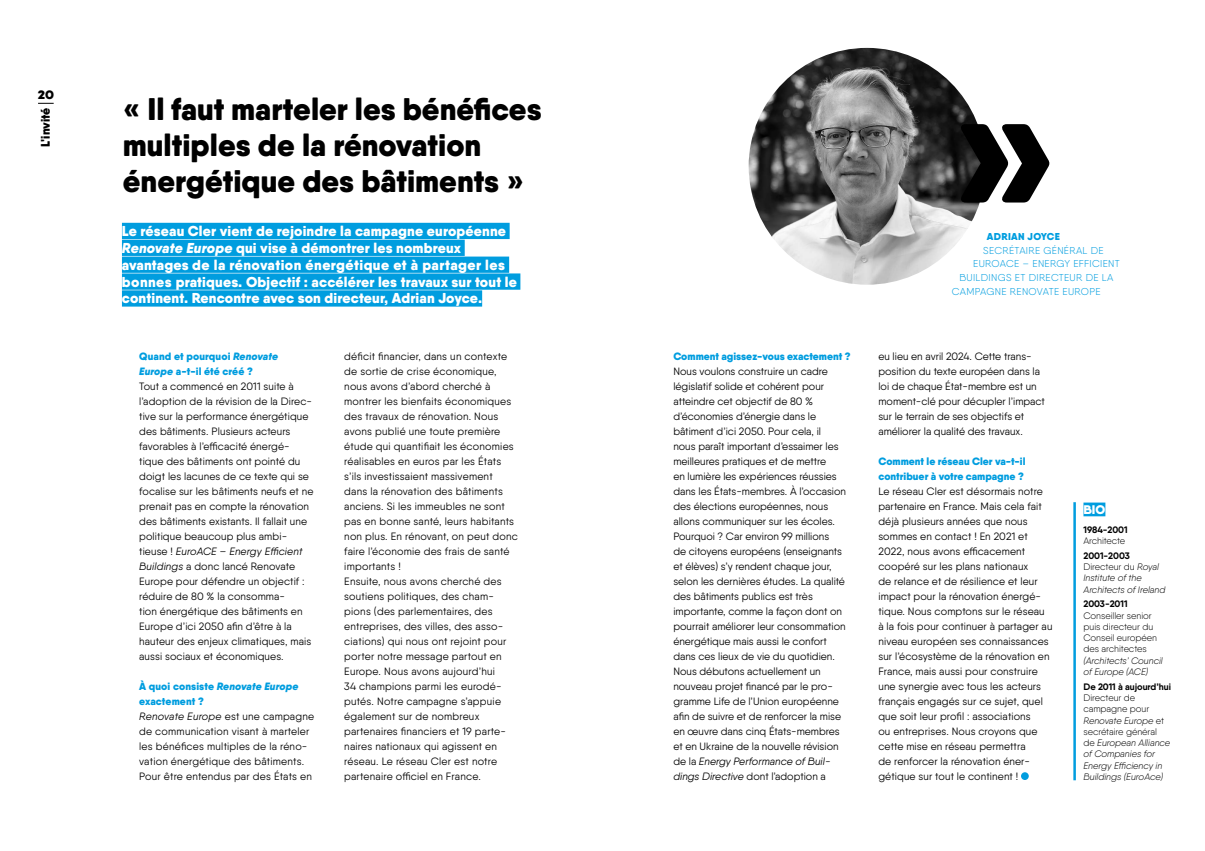
<style>
.page{position:relative;width:1205px;height:851px;background:#fff}
.page>*{position:absolute;margin:0;border:0;box-sizing:border-box;transform-origin:0 0}
.t1{font:900 201.38px "Qanelas Soft";color:#000}
.t2{font:900 31.25px/36.2px "Qanelas Soft";color:#000}
.t3{font:900 14.38px/16.9px "Qanelas Soft";letter-spacing:.01em;color:#fff}
.t4{font:900 12.5px "Qanelas Soft";color:#000}
.t5{font:900 12.5px "Qanelas Soft";color:#fff}
.t6{font:800 12.5px "Campton";color:#000}
.t7{font:10.62px/15px "Qanelas Soft";letter-spacing:.01em;color:#000}
.t8{font:900 10.62px/15px "Qanelas Soft";color:#009ddf}
.t9{font:300 10px "Qanelas Soft";letter-spacing:.03em;color:#009ddf}
.t10{font:900 10px "Qanelas Soft";letter-spacing:.03em;color:#009ddf}
.t11{font:italic 300 9.38px/11.2px "Qanelas Soft";letter-spacing:-.005em;color:#000}
.t12{font:300 9.38px/11.2px "Qanelas Soft";letter-spacing:-.005em;color:#000}
.t13{font:700 9.38px "Qanelas Soft";letter-spacing:-.005em;color:#000}
.s1{font-style:italic}
.s2{font-weight:900;color:#009ddf}
.s3{font-weight:900;font-style:italic;color:#009ddf}
.s4{font-weight:700;font-style:normal}
.s5{font-style:normal}
</style>
<div class="page">
<svg style="left:38px;top:103px;width:16px;height:1px"></svg>
<div style="left:1021px;top:772px;width:8px;height:7px;background:#009ddf;border-radius:50%"></div>
<div style="left:122px;top:223px;width:388px;height:16px;background:#009ddf"></div>
<div style="left:122px;top:240px;width:343px;height:16px;background:#009ddf"></div>
<div style="left:122px;top:256px;width:387px;height:17px;background:#009ddf"></div>
<div style="left:122px;top:273px;width:398px;height:17px;background:#009ddf"></div>
<div style="left:122px;top:290px;width:360px;height:16px;background:#009ddf"></div>
<img style="left:749px;top:48px;width:236px;height:237px;border-radius:118px">
<div style="left:1083px;top:502px;width:22px;height:14px;background:#009ddf"></div>
<hr style="left:1073px;top:502px;width:3px;height:278px;background:#009ddf">
<p class="t6" style="left:38px;top:86px;width:18px">20</p>
<p class="t4" style="left:37px;top:147px;width:41px;rotate:-90deg">L'invité</p>
<h2 class="t2" style="left:123px;top:90px;width:420px">« Il faut marteler les bénéfices multiples de la rénovation énergétique des bâtiments »</h2>
<p class="t3" style="left:122px;top:222px;width:396px">Le réseau Cler vient de rejoindre la campagne européenne <span class="s1">Renovate Europe</span> qui vise à démontrer les nombreux avantages de la rénovation énergétique et à partager les bonnes pratiques. Objectif : accélérer les travaux sur tout le continent. Rencontre avec son directeur, Adrian Joyce.</p>
<p class="t7" style="left:139px;top:348px;width:176px"><span class="s2">Quand et pourquoi</span> <span class="s3">Renovate Europe</span> <span class="s2">a-t-il été créé ?<br></span>Tout a commencé en 2011 suite à l’adoption de la révision de la Direc&shy;tive sur la performance énergétique des bâtiments. Plusieurs acteurs favorables à l’efficacité énergé&shy;tique des bâtiments ont pointé du doigt les lacunes de ce texte qui se focalise sur les bâtiments neufs et ne prenait pas en compte la rénovation des bâtiments existants. Il fallait une politique beaucoup plus ambi&shy;tieuse ! <span class="s1">EuroACE – Energy Efficient Buildings</span> a donc lancé Renovate Europe pour défendre un objectif : réduire de 80 % la consomma-<br>tion énergétique des bâtiments en Europe d’ici 2050 afin d’être à la hauteur des enjeux climatiques, mais aussi sociaux et économiques.</p>
<p class="t7" style="left:139px;top:678px;width:176px"><span class="s2">À quoi consiste</span> <span class="s3">Renovate Europe </span><span class="s2">exactement ?<br></span><span class="s1">Renovate Europe</span> est une campagne de communication visant à marteler les bénéfices multiples de la réno&shy;vation énergétique des bâtiments.<br>Pour être entendus par des États en</p>
<p class="t7" style="left:344px;top:348px;width:175px">déficit financier, dans un contexte de sortie de crise économique, nous avons d’abord cherché à montrer les bienfaits économiques des travaux de rénovation. Nous avons publié une toute première étude qui quantifiait les économies réalisables en euros par les États s’ils investissaient massivement dans la rénovation des bâtiments anciens. Si les immeubles ne sont pas en bonne santé, leurs habitants non plus. En rénovant, on peut donc faire l’économie des frais de santé importants !<br>Ensuite, nous avons cherché des soutiens politiques, des cham&shy;pions (des parlementaires, des entreprises, des villes, des asso&shy;ciations) qui nous ont rejoint pour porter notre message partout en<br>Europe. Nous avons aujourd’hui<br>34 champions parmi les eurodé&shy;putés. Notre campagne s’appuie également sur de nombreux partenaires financiers et 19 parte&shy;naires nationaux qui agissent en réseau. Le réseau Cler est notre partenaire officiel en France.</p>
<p class="t8" style="left:673px;top:348px;width:179px">Comment agissez-vous exactement ?</p>
<p class="t7" style="left:673px;top:363px;width:174px">Nous voulons construire un cadre législatif solide et cohérent pour atteindre cet objectif de 80 % d’économies d’énergie dans le bâtiment d’ici 2050. Pour cela, il<br>nous paraît important d’essaimer les meilleures pratiques et de mettre<br>en lumière les expériences réussies dans les États-membres. À l’occasion des élections européennes, nous allons communiquer sur les écoles.<br>Pourquoi ? Car environ 99 millions<br>de citoyens européens (enseignants et élèves) s’y rendent chaque jour, selon les dernières études. La qualité des bâtiments publics est très importante, comme la façon dont on pourrait améliorer leur consommation énergétique mais aussi le confort dans ces lieux de vie du quotidien.<br>Nous débutons actuellement un nouveau projet financé par le pro&shy;gramme Life de l’Union européenne afin de suivre et de renforcer la mise en œuvre dans cinq États-membres et en Ukraine de la nouvelle révision de la <span class="s1">Energy Performance of Buil&shy;dings Directive</span> dont l’adoption a</p>
<h1 class="t1" style="left:947px;top:25px;width:116px">»</h1>
<p class="t10" style="left:987px;top:230px;width:74px">ADRIAN JOYCE</p>
<p class="t9" style="left:983px;top:244px;width:122px">SECRÉTAIRE GÉNÉRAL DE</p>
<p class="t9" style="left:973px;top:258px;width:148px">EUROACE – ENERGY EFFICIENT</p>
<p class="t9" style="left:959px;top:271px;width:155px">BUILDINGS ET DIRECTEUR DE LA</p>
<p class="t9" style="left:952px;top:285px;width:150px">CAMPAGNE RENOVATE EUROPE</p>
<p class="t7" style="left:878px;top:348px;width:168px">eu lieu en avril 2024. Cette trans&shy;position du texte européen dans la loi de chaque État-membre est un moment-clé pour décupler l’impact sur le terrain de ses objectifs et améliorer la qualité des travaux.</p>
<p class="t8" style="left:878px;top:453px;width:148px">Comment le réseau Cler va-t-il contribuer à votre campagne ?</p>
<p class="t7" style="left:878px;top:483px;width:176px">Le réseau Cler est désormais notre partenaire en France. Mais cela fait déjà plusieurs années que nous sommes en contact ! En 2021 et 2022, nous avons efficacement coopéré sur les plans nationaux<br>de relance et de résilience et leur impact pour la rénovation énergé&shy;tique. Nous comptons sur le réseau à la fois pour continuer à partager au niveau européen ses connaissances sur l’écosystème de la rénovation en France, mais aussi pour construire une synergie avec tous les acteurs français engagés sur ce sujet, quel que soit leur profil : associations<br>ou entreprises. Nous croyons que cette mise en réseau permettra<br>de renforcer la rénovation éner&shy;gétique sur tout le continent !</p>
<p class="t5" style="left:1083px;top:502px;width:23px">BIO</p>
<p class="t13" style="left:1083px;top:523px;width:46px">1984-2001</p>
<p class="t12" style="left:1083px;top:535px;width:43px">Architecte</p>
<p class="t11" style="left:1083px;top:549px;width:83px"><span class="s4">2001-2003<br></span><span class="s5">Directeur du</span> Royal<br>Institute of the<br>Architects of Ireland</p>
<p class="t13" style="left:1083px;top:598px;width:46px">2003-2011</p>
<p class="t12" style="left:1083px;top:609px;width:75px">Conseiller senior puis directeur du<br>Conseil européen des architectes</p>
<p class="t11" style="left:1083px;top:654px;width:81px">(Architects’ Council of Europe (ACE)</p>
<p class="t13" style="left:1083px;top:680px;width:89px">De 2011 à aujourd’hui</p>
<p class="t11" style="left:1083px;top:692px;width:88px"><span class="s5">Directeur de campagne pour<br></span>Renovate Europe <span class="s5">et secrétaire général de</span> European Alliance of Companies for<br>Energy Efficiency in<br>Buildings (EuroAce)</p>
</div>
